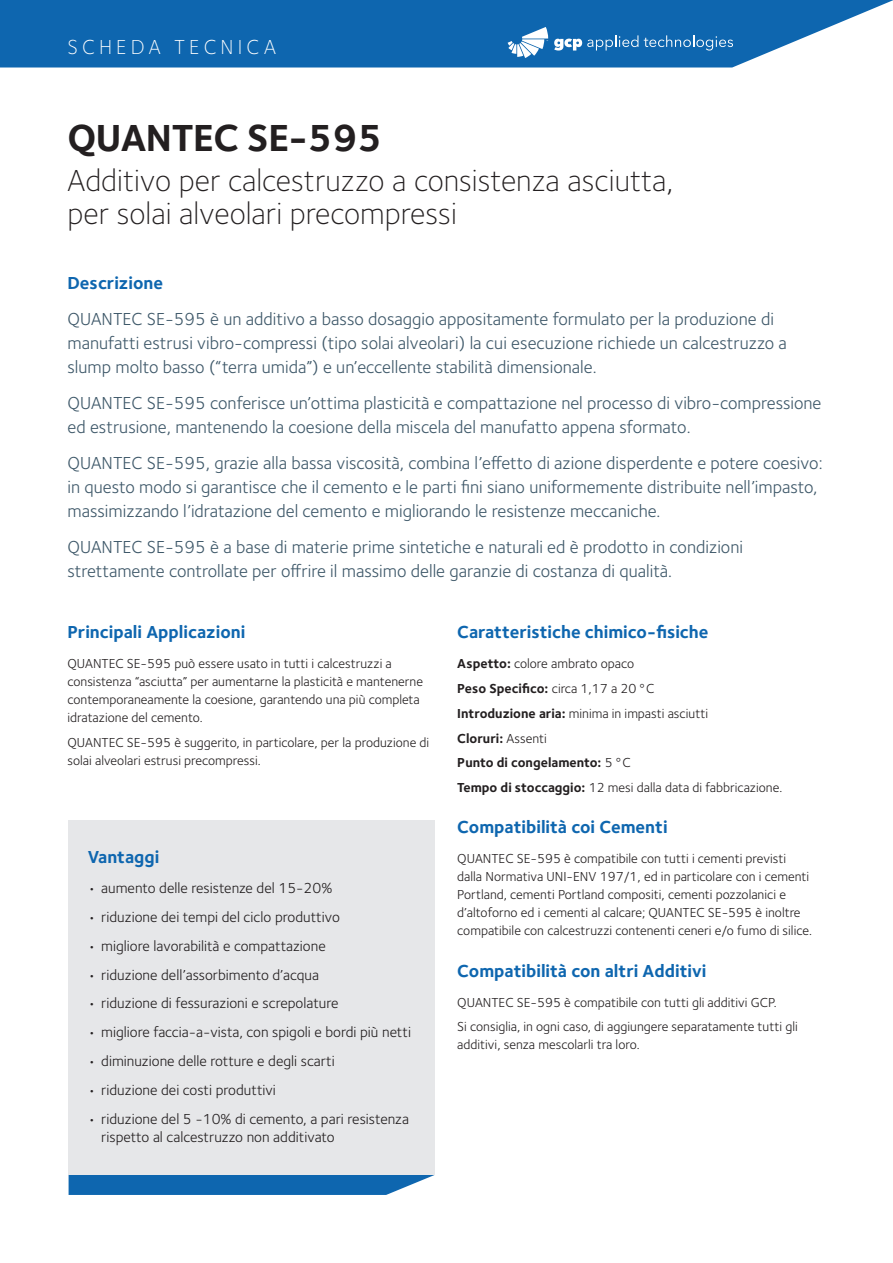
<style>
.page{position:relative;width:893px;height:1263px;background:#fff}
.page>*{position:absolute;margin:0;border:0;box-sizing:border-box;transform-origin:0 0}
.Document_Headline{font:700 39px "Foundry Sterling";letter-spacing:-.01em;color:#231f20}
.Document_Sub-Headlin{font:300 31.5px "Foundry Sterling";color:#231f20}
.Document_Name{font:300 21px "Foundry Sterling";letter-spacing:.2em;color:#fff}
.Product_Descriptor_T{font:18px/24px "Foundry Sterling";color:#3e5869}
.Product_Descriptor_C{font:700 18px "Foundry Sterling";color:#0e66af}
.t1{font:15px/18px "Foundry Sterling";color:#231f20}
.Text{font:13.5px/18px "Foundry Sterling";color:#231f20}
.Text-2{font:700 13.5px "Foundry Sterling";color:#231f20}
.s1{font-weight:700}
.s2{font-weight:400}
</style>
<div class="page">
<svg style="left:0;top:0;width:893px;height:68px;background:#2675b7"></svg>
<svg style="left:554px;top:35px;width:84px;height:16px"></svg>
<svg style="left:644px;top:35px;width:89px;height:16px"></svg>
<svg style="left:508px;top:27px;width:40px;height:31px"></svg>
<svg style="left:69px;top:1175px;width:366px;height:20px;background:#1e70b4"></svg>
<div style="left:69px;top:820px;width:366px;height:355px;background:#e6e7e9"></div>
<p class="Document_Name" style="left:68px;top:35px;width:210px">SCHEDA TECNICA</p>
<p class="Document_Headline" style="left:68px;top:114px;width:316px">QUANTEC SE-595</p>
<p class="Document_Sub-Headlin" style="left:68px;top:163px;width:607px">Additivo per calcestruzzo a consistenza asciutta,</p>
<p class="Document_Sub-Headlin" style="left:68px;top:196px;width:391px">per solai alveolari precompressi</p>
<p class="Product_Descriptor_C" style="left:68px;top:272px;width:97px">Descrizione</p>
<p class="Product_Descriptor_T" style="left:68px;top:307px;width:721px">QUANTEC SE-595 è un additivo a basso dosaggio appositamente formulato per la produzione di manufatti estrusi vibro-compressi (tipo solai alveolari) la cui esecuzione richiede un calcestruzzo a slump molto basso (“terra umida”) e un’eccellente stabilità dimensionale.</p>
<p class="Product_Descriptor_T" style="left:68px;top:391px;width:755px">QUANTEC SE-595 conferisce un’ottima plasticità e compattazione nel processo di vibro-compressione ed estrusione, mantenendo la coesione della miscela del manufatto appena sformato.</p>
<p class="Product_Descriptor_T" style="left:68px;top:451px;width:757px">QUANTEC SE-595, grazie alla bassa viscosità, combina l’effetto di azione disperdente e potere coesivo: in questo modo si garantisce che il cemento e le parti fini siano uniformemente distribuite nell’impasto, massimizzando l’idratazione del cemento e migliorando le resistenze meccaniche.</p>
<p class="Product_Descriptor_T" style="left:68px;top:535px;width:677px">QUANTEC SE-595 è a base di materie prime sintetiche e naturali ed è prodotto in condizioni strettamente controllate per offrire il massimo delle garanzie di costanza di qualità.</p>
<p class="Product_Descriptor_C" style="left:68px;top:621px;width:179px">Principali Applicazioni</p>
<p class="Text" style="left:68px;top:655px;width:357px">QUANTEC SE-595 può essere usato in tutti i calcestruzzi a consistenza “asciutta” per aumentarne la plasticità e mantenerne contemporaneamente la coesione, garantendo una più completa idratazione del cemento.</p>
<p class="Text" style="left:68px;top:734px;width:363px">QUANTEC SE-595 è suggerito, in particolare, per la produzione di solai alveolari estrusi precompressi.</p>
<p class="Product_Descriptor_C" style="left:88px;top:846px;width:73px">Vantaggi</p>
<p class="t1" style="left:88px;top:879px;width:246px">• aumento delle resistenze del 15-20%</p>
<p class="t1" style="left:88px;top:908px;width:254px">• riduzione dei tempi del ciclo produttivo</p>
<p class="t1" style="left:88px;top:937px;width:239px">• migliore lavorabilità e compattazione</p>
<p class="t1" style="left:88px;top:966px;width:233px">• riduzione dell’assorbimento d’acqua</p>
<p class="t1" style="left:88px;top:994px;width:252px">• riduzione di fessurazioni e screpolature</p>
<p class="t1" style="left:88px;top:1023px;width:325px">• migliore faccia-a-vista, con spigoli e bordi più netti</p>
<p class="t1" style="left:88px;top:1052px;width:249px">• diminuzione delle rotture e degli scarti</p>
<p class="t1" style="left:88px;top:1081px;width:190px">• riduzione dei costi produttivi</p>
<p class="t1" style="left:101px;top:1110px;width:309px;text-indent:-14px">• riduzione del 5 -10% di cemento, a pari resistenza rispetto al calcestruzzo non additivato</p>
<p class="Product_Descriptor_C" style="left:457px;top:621px;width:253px">Caratteristiche chimico-fisiche</p>
<p class="Text" style="left:457px;top:655px;width:178px"><span class="s1">Aspetto:</span> colore ambrato opaco</p>
<p class="Text-2" style="left:457px;top:680px;width:199px">Peso Specifico: <span class="s2">circa 1,17 a 20°C</span></p>
<p class="Text" style="left:457px;top:704px;width:252px"><span class="s1">Introduzione aria:</span> minima in impasti asciutti</p>
<p class="Text-2" style="left:457px;top:730px;width:91px">Cloruri: <span class="s2">Assenti</span></p>
<p class="Text-2" style="left:457px;top:755px;width:175px">Punto di congelamento: <span class="s2">5°C</span></p>
<p class="Text" style="left:457px;top:779px;width:327px"><span class="s1">Tempo di stoccaggio:</span> 12 mesi dalla data di fabbricazione.</p>
<p class="Product_Descriptor_C" style="left:457px;top:816px;width:212px">Compatibilità coi Cementi</p>
<p class="Text" style="left:457px;top:850px;width:356px">QUANTEC SE-595 è compatibile con tutti i cementi previsti dalla Normativa UNI-ENV 197/1, ed in particolare con i cementi Portland, cementi Portland compositi, cementi pozzolanici e d’altoforno ed i cementi al calcare; QUANTEC SE-595 è inoltre compatibile con calcestruzzi contenenti ceneri e/o fumo di silice.</p>
<p class="Product_Descriptor_C" style="left:457px;top:960px;width:251px">Compatibilità con altri Additivi</p>
<p class="Text" style="left:457px;top:993px;width:321px">QUANTEC SE-595 è compatibile con tutti gli additivi GCP.</p>
<p class="Text" style="left:457px;top:1018px;width:342px">Si consiglia, in ogni caso, di aggiungere separatamente tutti gli additivi, senza mescolarli tra loro.</p>
</div>
